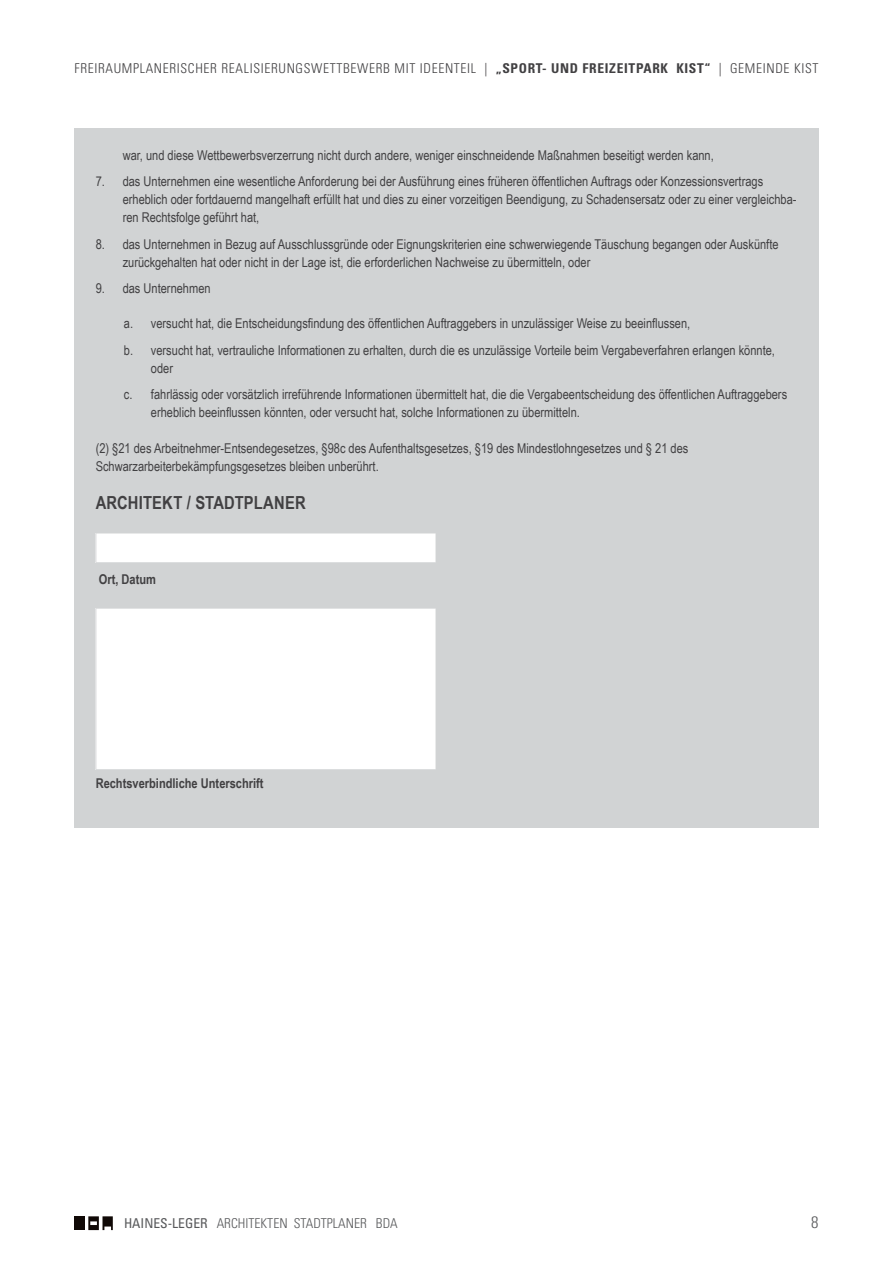
<style>
.page{position:relative;width:893px;height:1263px;background:#fff}
.page>*{position:absolute;margin:0;border:0;box-sizing:border-box;transform-origin:0 0}
.t1{font:700 18px "Arial Narrow";letter-spacing:.01em;color:#414042}
.t2{font:300 condensed 16.5px "Univers LT Std";color:#58595b}
.t3{font:13.5px/18px "Arial Narrow";color:#414042}
.t4{font:300 condensed 13.5px "Univers LT Std";letter-spacing:.05em;color:#414042}
.t5{font:700 condensed 13.5px "Univers LT Std";letter-spacing:.05em;color:#414042}
.t6{font:700 13.5px "Arial Narrow";color:#414042}
.t7{font:300 condensed 13.5px "Univers LT Std";color:#58595b}
.s1{font-weight:300}
.s2{font-weight:400}
</style>
<div class="page">
<svg style="left:88px;top:1216px;width:25px;height:14px"></svg>
<div style="left:74px;top:1216px;width:11px;height:14px;background:#100906"></div>
<div style="left:74px;top:129px;width:745px;height:699px;background:#d1d3d4"></div>
<div style="left:96px;top:533px;width:340px;height:30px;background:#fff"></div>
<hr style="left:96px;top:533px;width:340px;height:1px;background:#d1d3d4">
<hr style="left:96px;top:533px;width:1px;height:30px;background:#d1d3d4">
<hr style="left:96px;top:562px;width:340px;height:1px;background:#d1d3d4">
<div style="left:96px;top:608px;width:340px;height:162px;background:#fff"></div>
<hr style="left:96px;top:608px;width:340px;height:1px;background:#d1d3d4">
<hr style="left:96px;top:608px;width:1px;height:161px;background:#d1d3d4">
<hr style="left:96px;top:769px;width:340px;height:1px;background:#d1d3d4">
<p class="t4" style="left:74px;top:60px;width:328px">FREIRAUMPLANERISCHER REALISIERUNGSWETTBEWERB MIT</p>
<p class="t4" style="left:420px;top:60px;width:20px">IDEENTEIL</p>
<p class="t5" style="left:484px;top:60px;width:336px"><span class="s1">|</span> „SPORT- UND FREIZEITPARK KIST“ <span class="s1">| GEMEINDE KIST</span></p>
<p class="t3" style="left:123px;top:145px;width:593px">war, und diese Wettbewerbsverzerrung nicht durch andere, weniger einschneidende Maßnahmen beseitigt werden kann,</p>
<p class="t3" style="left:123px;top:172px;width:675px;text-indent:-27px">7. das Unternehmen eine wesentliche Anforderung bei der Ausführung eines früheren öffentlichen Auftrags oder Konzessionsvertrags erheblich oder fortdauernd mangelhaft erfüllt hat und dies zu einer vorzeitigen Beendigung, zu Schadensersatz oder zu einer vergleichba&shy;ren Rechtsfolge geführt hat,</p>
<p class="t3" style="left:123px;top:234px;width:657px;text-indent:-27px">8. das Unternehmen in Bezug auf Ausschlussgründe oder Eignungskriterien eine schwerwiegende Täuschung begangen oder Auskünfte zurückgehalten hat oder nicht in der Lage ist, die erforderlichen Nachweise zu übermitteln, oder</p>
<p class="t3" style="left:96px;top:279px;width:116px">9. das Unternehmen</p>
<p class="t3" style="left:124px;top:310px;width:653px;line-height:26.5px">a. versucht hat, die Entscheidungsfindung des öffentlichen Auftraggebers in unzulässiger Weise zu beeinflussen,<br>b. versucht hat, vertrauliche Informationen zu erhalten, durch die es unzulässige Vorteile beim Vergabeverfahren erlangen könnte,</p>
<p class="t3" style="left:124px;top:354px;width:665px;line-height:26.5px;text-indent:27px">oder<br>c. fahrlässig oder vorsätzlich irreführende Informationen übermittelt hat, die die Vergabeentscheidung des öffentlichen Auftraggebers</p>
<p class="t3" style="left:151px;top:403px;width:430px">erheblich beeinflussen könnten, oder versucht hat, solche Informationen zu übermitteln.</p>
<p class="t3" style="left:96px;top:439px;width:594px">(2) §21 des Arbeitnehmer-Entsendegesetzes, §98c des Aufenthaltsgesetzes, §19 des Mindestlohngesetzes und § 21 des<br>Schwarzarbeiterbekämpfungsgesetzes bleiben unberührt.</p>
<h1 class="t1" style="left:96px;top:489px;width:59px">architekt</h1>
<h1 class="t1" style="left:187px;top:489px;width:120px">/ Stadtplane r</h1>
<p class="t6" style="left:99px;top:569px;width:59px">Ort, Datum</p>
<p class="t6" style="left:96px;top:773px;width:169px">Rechtsverbindliche Unterschrift</p>
<p class="t7" style="left:124px;top:1215px;width:275px"><span class="s2">HAINES-LEGER</span> ARCHITEKTEN STADTPLANER BDA</p>
<p class="t2" style="left:811px;top:1212px;width:9px">8</p>
</div>
